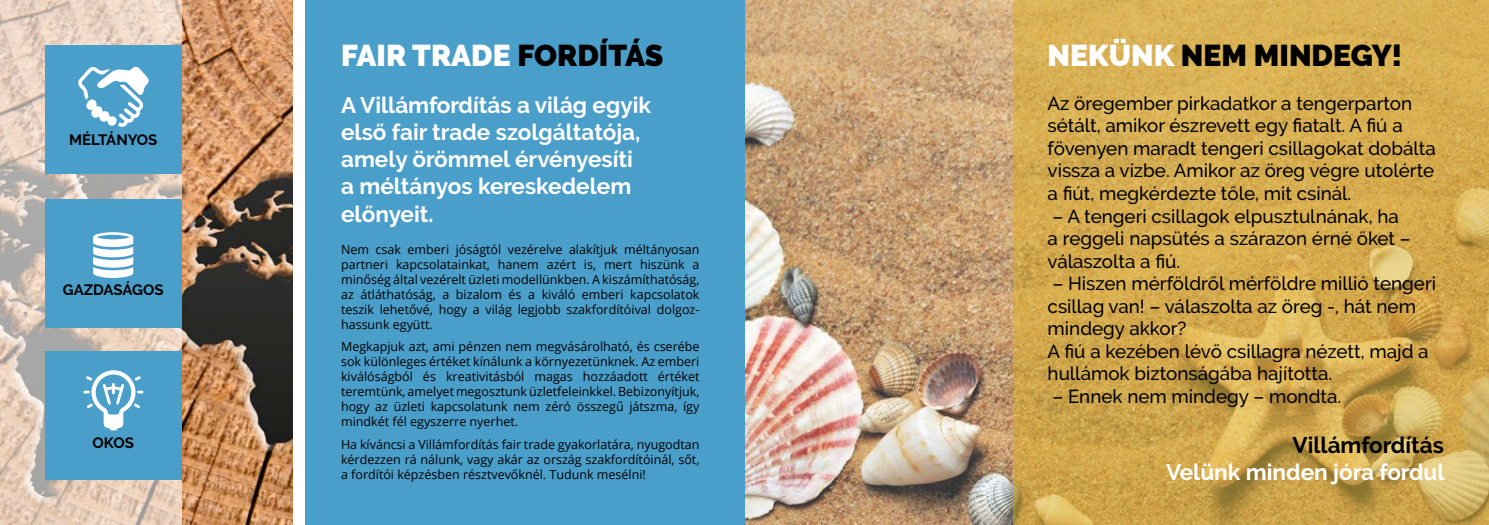
<style>
.page{position:relative;width:1489px;height:525px;background:#fff}
.page>*{position:absolute;margin:0;border:0;box-sizing:border-box;transform-origin:0 0}
.t1{font:900 30px "Raleway";color:#000}
.t2{font:900 30px "Raleway";color:#fff}
.t3{font:700 22.5px/27px "Raleway";color:#fff}
.t4{font:700 22.5px "Raleway";color:#000}
.t5{font:500 18.75px/22.5px "Raleway";color:#000}
.t6{font:700 15px "Raleway";color:#000}
.t7{font:12.5px/15px "Open Sans";color:#000;text-align:justify}
.s1{color:#000}
.s2{color:#fff}
</style>
<div class="page">
<img style="left:181px;top:0;width:111px;height:524px">
<svg style="left:0;top:0;width:181px;height:524px;background:#d8c7b9"></svg>
<div style="left:45px;top:45px;width:136px;height:129px;background:#4a9eca"></div>
<div style="left:45px;top:199px;width:136px;height:129px;background:#4a9eca"></div>
<div style="left:45px;top:351px;width:136px;height:128px;background:#4a9eca"></div>
<svg style="left:93px;top:232px;width:40px;height:46px"></svg>
<svg style="left:83px;top:370px;width:60px;height:60px"></svg>
<svg style="left:78px;top:66px;width:71px;height:61px"></svg>
<img style="left:745px;top:0;width:267px;height:524px">
<svg style="left:1012px;top:0;width:476px;height:524px;background:#d2aa50"></svg>
<div style="left:305px;top:0;width:439px;height:524px;background:#4a9eca"></div>
<p class="t6" style="left:69px;top:131px;width:90px">MÉLTÁNYOS</p>
<p class="t6" style="left:63px;top:281px;width:102px">GAZDASÁGOS</p>
<p class="t6" style="left:93px;top:433px;width:43px">OKOS</p>
<h1 class="t2" style="left:341px;top:38px;width:324px">FAIR TRADE <span class="s1">FORDÍTÁS</span></h1>
<h2 class="t3" style="left:341px;top:92px;width:311px">A Villámfordítás a világ egyik első fair trade szolgáltatója, amely örömmel érvényesíti a méltányos kereskedelem előnyeit.</h2>
<p class="t7" style="left:341px;top:242px;width:360px">Nem csak emberi jóságtól vezérelve alakítjuk méltányosan partneri kapcsolatainkat, hanem azért is, mert hiszünk a minőség által vezérelt üzleti modellünkben. A kiszámíthatóság, az átláthatóság, a bizalom és a kiváló emberi kapcsolatok teszik lehetővé, hogy a világ legjobb szakfordítóival dolgoz&shy;hassunk együtt.</p>
<p class="t7" style="left:341px;top:339px;width:360px">Megkapjuk azt, ami pénzen nem megvásárolható, és cserébe sok különleges értéket kínálunk a környezetünknek. Az emberi kiválóságból és kreativitásból magas hozzáadott értéket teremtünk, amelyet megosztunk üzletfeleinkkel. Bebizonyítjuk, hogy az üzleti kapcsolatunk nem zéró összegű játszma, így mindkét fél egyszerre nyerhet.</p>
<p class="t7" style="left:341px;top:436px;width:360px">Ha kíváncsi a Villámfordítás fair trade gyakorlatára, nyugodtan kérdezzen rá nálunk, vagy akár az ország szakfordítóinál, sőt, a fordítói képzésben résztvevőknél. Tudunk mesélni!</p>
<h1 class="t1" style="left:1047px;top:38px;width:356px"><span class="s2">NEKÜNK</span> NEM MINDEGY!</h1>
<p class="t5" style="left:1047px;top:92px;width:390px">Az öregember pirkadatkor a tengerparton sétált, amikor észrevett egy fiatalt. A fiú a fövenyen maradt tengeri csillagokat dobálta vissza a vízbe. Amikor az öreg végre utolérte a fiút, megkérdezte tőle, mit csinál.<br>― – A tengeri csillagok elpusztulnának, ha<br>a reggeli napsütés a szárazon érné őket – válaszolta a fiú.<br>― – Hiszen mérföldről mérföldre millió tengeri csillag van! – válaszolta az öreg -, hát nem mindegy akkor?<br>A fiú a kezében lévő csillagra nézett, majd a hullámok biztonságába hajította.<br>― – Ennek nem mindegy – mondta.</p>
<h2 class="t4" style="left:1292px;top:432px;width:153px">Villámfordítás</h2>
<h2 class="t3" style="left:1165px;top:458px;width:280px">Velünk minden jóra fordul</h2>
</div>
